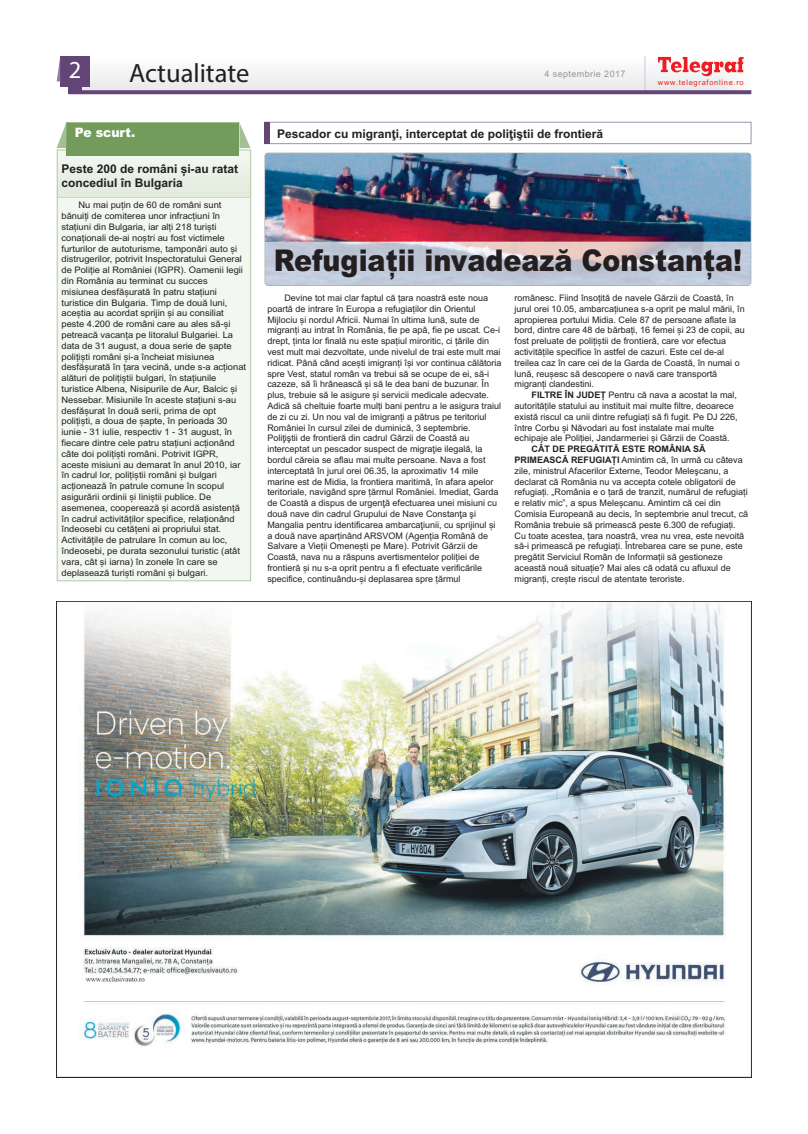
<style>
.page{position:relative;width:808px;height:1134px;background:#fff}
.page>*{position:absolute;margin:0;border:0;box-sizing:border-box;transform-origin:0 0}
.t1{font:900 30px "Arial";color:#231f20;scale:.9 1}
.t2{font:26.5px "Myriad Pro";color:#231f20}
.t3{font:24.5px "Myriad Pro";color:#fff}
.t4{font:900 13px "Arial";letter-spacing:-.005em;color:#fff;scale:.95 1}
.t5{font:700 12px/14.4px "Arial";color:#231f20}
.t6{font:9px/10.8px "Arial";color:#231f20}
.t7{font:9px/10.8px "Arial";color:#231f20;scale:1.04 1}
.t8{font:9px "Arial";letter-spacing:.045em;color:#939598}
.t9{font:7.5px "Arial";letter-spacing:.095em;color:#ee2323}
.s1{font-weight:700}
</style>
<div class="page">
<img style="left:265px;top:153px;width:486px;height:132px;border-radius:3px">
<div style="left:264px;top:153px;width:487px;height:133px;border:1px solid #939598;border-radius:3px"></div>
<div style="left:79px;top:57px;width:672px;height:35px;background:#f2f3f4"></div>
<div style="left:60px;top:56px;width:30px;height:31px;background:#634677"></div>
<img style="left:743px;top:57px;width:8px;height:33px">
<hr style="left:645px;top:56px;width:1px;height:36px;background:#cec6d9">
<svg style="left:658px;top:57px;width:85px;height:20px"></svg>
<svg style="left:69px;top:90px;width:682px;height:4px;background:#6a4e7d"></svg>
<div style="left:69px;top:87px;width:13px;height:6px;background:#634677"></div>
<svg style="left:57px;top:59px;width:3px;height:22px"></svg>
<div style="left:59px;top:152px;width:190px;height:427px;background:#f3f7f2"></div>
<img style="left:59px;top:154px;width:190px;height:43px">
<hr style="left:57px;top:197px;width:193px;height:1px;background:#cbdac1">
<div style="left:57px;top:150px;width:194px;height:431px;border:1px solid #b2c8a3"></div>
<div style="left:66px;top:122px;width:173px;height:34px;background:#729b5c"></div>
<svg style="left:57px;top:124px;width:9px;height:24px"></svg>
<svg style="left:239px;top:122px;width:11px;height:26px"></svg>
<hr style="left:67px;top:122px;width:172px;height:1px;background:#a5be93">
<svg style="left:264px;top:242px;width:487px;height:44px;background:#c6c8d5"></svg>
<img style="left:265px;top:283px;width:486px;height:2px">
<div style="left:265px;top:122px;width:486px;height:22px;border:1px solid #a08fb0"></div>
<div style="left:265px;top:122px;width:5px;height:22px;background:#634677"></div>
<img style="left:57px;top:601px;width:694px;height:476px">
<h3 class="t3" style="left:69px;top:61px;width:14px">2</h3>
<h2 class="t2" style="left:129px;top:63px;width:122px">Actualitate</h2>
<p class="t8" style="left:544px;top:68px;width:83px">4 septembrie 2017</p>
<h3 class="t4" style="left:75px;top:125px;width:65px">Pe scurt.</h3>
<h3 class="t5" style="left:277px;top:127px;width:328px">Pescador cu migranţi, interceptat de poliţiştii de frontieră</h3>
<p class="t9" style="left:658px;top:78px;width:87px">www.telegrafonline.ro</p>
<h3 class="t5" style="left:61px;top:162px;width:178px">Peste 200 de români și-au ratat concediul în Bulgaria</h3>
<p class="t7" style="left:61px;top:200px;width:179px;text-indent:17px">Nu mai puțin de 60 de români sunt bănuiți de comiterea unor infracțiuni în stațiuni din Bulgaria, iar alți 218 turiști conaționali de-ai noștri au fost victimele furturilor de autoturisme, tamponări auto și distrugerilor, potrivit Inspectoratului General de Poliție al României (IGPR). Oamenii legii din România au terminat cu succes misiunea desfășurată în patru stațiuni turistice din Bulgaria. Timp de două luni, aceștia au acordat sprijin și au consiliat peste 4.200 de români care au ales să-și petreacă vacanța pe litoralul Bulgariei. La data de 31 august, a doua serie de șapte polițiști români și-a încheiat misiunea desfășurată în țara vecină, unde s-a acționat alături de polițiștii bulgari, în stațiunile turistice Albena, Nisipurile de Aur, Balcic și Nessebar. Misiunile în aceste stațiuni s-au desfășurat în două serii, prima de opt polițiști, a doua de șapte, în perioada 30 iunie - 31 iulie, respectiv 1 - 31 august, în fiecare dintre cele patru stațiuni acționând câte doi polițiști români. Potrivit IGPR, aceste misiuni au demarat în anul 2010, iar în cadrul lor, polițiștii români și bulgari acționează în patrule comune în scopul asigurării ordinii și liniștii publice. De asemenea, cooperează și acordă asistență în cadrul activităților specifice, relaționând îndeosebi cu cetățeni ai propriului stat.<br>Activitățile de patrulare în comun au loc, îndeosebi, pe durata sezonului turistic (atât vara, cât și iarna) în zonele în care se deplasează turiști români și bulgari.</p>
<h1 class="t1" style="left:274px;top:243px;width:522px">Refugiații invadează Constanța!</h1>
<p class="t6" style="left:267px;top:292px;width:236px;text-indent:17px">Devine tot mai clar faptul că țara noastră este noua poartă de intrare în Europa a refugiaților din Orientul Mijlociu și nordul Africii. Numai în ultima lună, sute de migranți au intrat în România, fie pe apă, fie pe uscat. Ce-i drept, ținta lor finală nu este spațiul miroritic, ci țările din vest mult mai dezvoltate, unde nivelul de trai este mult mai ridicat. Până când acești imigranți își vor continua călătoria spre Vest, statul român va trebui să se ocupe de ei, să-i cazeze, să îi hrănească și să le dea bani de buzunar. În plus, trebuie să le asigure și servicii medicale adecvate.<br>Adică să cheltuie foarte mulți bani pentru a le asigura traiul de zi cu zi. Un nou val de imigranți a pătrus pe teritoriul României în cursul zilei de duminică, 3 septembrie.<br>Poliţiştii de frontieră din cadrul Gărzii de Coastă au interceptat un pescador suspect de migraţie ilegală, la bordul căreia se aflau mai multe persoane. Nava a fost interceptată în jurul orei 06.35, la aproximativ 14 mile marine est de Midia, la frontiera maritimă, în afara apelor teritoriale, navigând spre țărmul României. Imediat, Garda de Coastă a dispus de urgenţă efectuarea unei misiuni cu două nave din cadrul Grupului de Nave Constanţa şi Mangalia pentru identificarea ambarcaţiunii, cu sprijinul și a două nave aparținând ARSVOM (Agenția Română de Salvare a Vieții Omenești pe Mare). Potrivit Gărzii de Coastă, nava nu a răspuns avertismentelor poliției de frontieră și nu s-a oprit pentru a fi efectuate verificările specifice, continuându-și deplasarea spre țărmul</p>
<p class="t6" style="left:514px;top:292px;width:232px">românesc. Fiind însoțită de navele Gărzii de Coastă, în jurul orei 10.05, ambarcațiunea s-a oprit pe malul mării, în apropierea portului Midia. Cele 87 de persoane aflate la bord, dintre care 48 de bărbați, 16 femei și 23 de copii, au fost preluate de polițiștii de frontieră, care vor efectua activitățile specifice în astfel de cazuri. Este cel de-al treilea caz în care cei de la Garda de Coastă, în numai o lună, reușesc să descopere o navă care transportă migranți clandestini.</p>
<p class="t6" style="left:514px;top:390px;width:225px;text-indent:17px"><span class="s1">FILTRE ÎN JUDEȚ</span> Pentru că nava a acostat la mal, autoritățile statului au instituit mai multe filtre, deoarece există riscul ca unii dintre refugiați să fi fugit. Pe DJ 226, între Corbu și Năvodari au fost instalate mai multe echipaje ale Poliției, Jandarmeriei și Gărzii de Coastă.</p>
<p class="t6" style="left:514px;top:444px;width:235px;text-indent:17px"><span class="s1">CÂT DE PREGĂTITĂ ESTE ROMÂNIA SĂ PRIMEASCĂ REFUGIAȚI</span> Amintim că, în urmă cu câteva zile, ministrul Afacerilor Externe, Teodor Meleşcanu, a declarat că România nu va accepta cotele obligatorii de refugiați. „România e o țară de tranzit, numărul de refugiați e relativ mic”, a spus Meleșcanu. Amintim că cei din Comisia Europeană au decis, în septembrie anul trecut, că România trebuie să primească peste 6.300 de refugiați.<br>Cu toate acestea, țara noastră, vrea nu vrea, este nevoită să-i primească pe refugiați. Întrebarea care se pune, este pregătit Serviciul Român de Informații să gestioneze această nouă situație? Mai ales că odată cu afluxul de migranți, crește riscul de atentate teroriste.</p>
</div>
